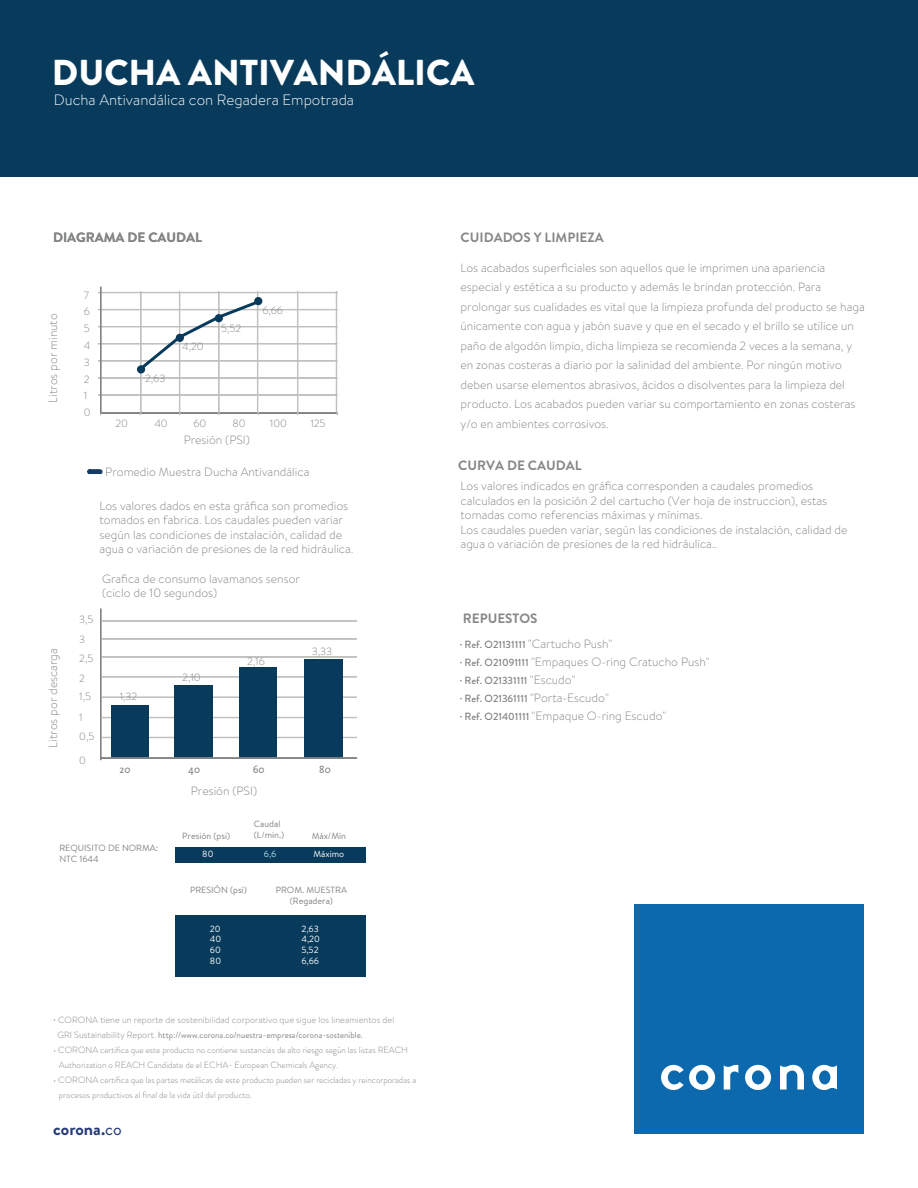
<style>
.page{position:relative;width:918px;height:1188px;background:#fff}
.page>*{position:absolute;margin:0;border:0;box-sizing:border-box;transform-origin:0 0}
.t1{font:900 36px "Brandon Grotesque";color:#fff}
.t2{font:700 18px "Brandon Grotesque";color:#233979}
.t3{font:300 15px "Brandon Text";color:#fff}
.t4{font:700 13.5px "Brandon Grotesque";color:#858787}
.t5{font:300 12px/19.5px "Brandon Text";color:#828383}
.t6{font:500 10.5px/18px "Brandon Grotesque";color:#838385}
.t7{font:300 10.5px/18.3px "Brandon Text";color:#828383}
.t8{font:10.5px "The Sans Plain";letter-spacing:.01em;color:#828383;scale:.94 1}
.t9{font:300 9px/15px "Brandon Grotesque";color:#858788}
.t10{font:9px "Brandon Grotesque";color:#858788}
.t11{font:300 9px "Brandon Text";color:#858788}
.t12{font:9px "Brandon Text";color:#828384}
.t13{font:9px/10.8px "Brandon Text";color:#828282;text-align:center}
.t14{font:9px/10.8px "Brandon Text";color:#fff;text-align:justify}
.t15{font:9px "Brandon Text";color:#b5dfec}
.s1{font-family:"Brandon Grotesque"}
.s2{font-family:"Brandon Text";font-weight:300}
.s3{font-weight:400}
.s4{font-family:"Brandon Text";font-weight:300;font-size:12px;color:#828383}
.s5{font-family:"Brandon Grotesque";font-weight:500;font-size:10.5px;color:#838385}
</style>
<div class="page">
<div style="left:0;top:0;width:918px;height:177px;background:#083b5b"></div>
<div style="left:634px;top:904px;width:230px;height:230px;background:#0d69ad"></div>
<svg style="left:661px;top:1065px;width:54px;height:25px"></svg>
<svg style="left:745px;top:1065px;width:26px;height:25px"></svg>
<svg style="left:780px;top:1065px;width:24px;height:25px"></svg>
<svg style="left:812px;top:1065px;width:25px;height:25px"></svg>
<svg style="left:724px;top:1065px;width:14px;height:25px"></svg>
<hr style="left:101px;top:293px;width:1px;height:120px;background:#1d1d1b">
<div style="left:100px;top:609px;width:1px;height:151px;border:1px solid #828383"></div>
<div style="left:100px;top:412px;width:238px;height:2px;background:#1d1d1b;border:1px solid #828383"></div>
<svg style="left:87px;top:469px;width:16px;height:5px"></svg>
<div style="left:102px;top:621px;width:255px;height:1px;border:1px dashed #c0c0bf"></div>
<div style="left:102px;top:639px;width:255px;height:1px;border:1px dashed #c0c0bf"></div>
<div style="left:102px;top:657px;width:255px;height:1px;border:1px dashed #c0c0bf"></div>
<div style="left:102px;top:677px;width:255px;height:1px;border:1px dashed #c0c0bf"></div>
<div style="left:102px;top:697px;width:255px;height:1px;border:1px dashed #c0c0bf"></div>
<div style="left:102px;top:717px;width:255px;height:1px;border:1px dashed #c0c0bf"></div>
<div style="left:102px;top:737px;width:255px;height:1px;border:1px dashed #c0c0bf"></div>
<div style="left:111px;top:706px;width:37px;height:52px;background:#083b5b"></div>
<div style="left:174px;top:685px;width:39px;height:73px;background:#083b5b"></div>
<div style="left:240px;top:668px;width:37px;height:90px;background:#083b5b"></div>
<div style="left:305px;top:660px;width:38px;height:98px;background:#083b5b"></div>
<div style="left:100px;top:757px;width:257px;height:2px;border:1px solid #828383"></div>
<div style="left:98px;top:395px;width:240px;height:1px;border:1px dashed #c0c0bf"></div>
<div style="left:98px;top:378px;width:240px;height:1px;border:1px dashed #c0c0bf"></div>
<div style="left:98px;top:361px;width:240px;height:1px;border:1px dashed #c0c0bf"></div>
<div style="left:98px;top:343px;width:240px;height:1px;border:1px dashed #c0c0bf"></div>
<div style="left:98px;top:326px;width:240px;height:1px;border:1px dashed #c0c0bf"></div>
<div style="left:98px;top:309px;width:240px;height:1px;border:1px dashed #c0c0bf"></div>
<div style="left:98px;top:292px;width:240px;height:1px;border:1px dashed #c0c0bf"></div>
<svg style="left:136px;top:298px;width:126px;height:75px"></svg>
<div style="left:141px;top:291px;width:1px;height:121px;border:1px dashed #c0c0bf"></div>
<div style="left:179px;top:291px;width:1px;height:121px;border:1px dashed #c0c0bf"></div>
<div style="left:219px;top:291px;width:1px;height:121px;border:1px dashed #c0c0bf"></div>
<div style="left:257px;top:291px;width:1px;height:121px;border:1px dashed #c0c0bf"></div>
<div style="left:297px;top:291px;width:1px;height:121px;border:1px dashed #c0c0bf"></div>
<div style="left:336px;top:291px;width:1px;height:121px;border:1px dashed #c0c0bf"></div>
<div style="left:254px;top:297px;width:8px;height:8px;background:#083b5b;border-radius:50%"></div>
<div style="left:176px;top:334px;width:8px;height:8px;background:#083b5b;border-radius:50%"></div>
<div style="left:137px;top:365px;width:8px;height:9px;background:#083b5b;border-radius:50%"></div>
<div style="left:215px;top:314px;width:8px;height:8px;background:#083b5b;border-radius:50%"></div>
<div style="left:175px;top:915px;width:191px;height:61px;background:#083b5b"></div>
<div style="left:175px;top:847px;width:190px;height:15px;background:#083b5b"></div>
<div style="left:100px;top:287px;width:1px;height:126px;border:1px solid #828383"></div>
<h1 class="t1" style="left:52px;top:47px;width:424px">DUCHA ANTIVANDÁLICA</h1>
<p class="t3" style="left:54px;top:89px;width:302px">Ducha Antivandálica con Regadera Empotrada</p>
<p class="t4" style="left:53px;top:228px;width:150px">DIAGRAMA DE CAUDAL</p>
<p class="t5" style="left:43px;top:403px;width:91px;rotate:-90deg">Litros por minuto</p>
<p class="t5" style="left:43px;top:748px;width:101px;rotate:-90deg">Litros por descarga</p>
<p class="t7" style="left:84px;top:285px;width:7px">7</p>
<p class="t7" style="left:84px;top:302px;width:8px">6</p>
<p class="t7" style="left:84px;top:319px;width:7px">5</p>
<p class="t7" style="left:84px;top:336px;width:8px">4</p>
<p class="t7" style="left:84px;top:353px;width:7px">3</p>
<p class="t7" style="left:84px;top:370px;width:7px">2</p>
<p class="t7" style="left:84px;top:386px;width:5px">1</p>
<p class="t7" style="left:84px;top:403px;width:8px">0</p>
<p class="t7" style="left:145px;top:369px;width:22px">2,63</p>
<p class="t7" style="left:182px;top:337px;width:23px">4,20</p>
<p class="t7" style="left:221px;top:319px;width:22px">5,52</p>
<p class="t7" style="left:262px;top:301px;width:22px">6,66</p>
<p class="t7" style="left:115px;top:414px;width:14px">20</p>
<p class="t7" style="left:154px;top:414px;width:15px">40</p>
<p class="t7" style="left:193px;top:414px;width:14px">60</p>
<p class="t7" style="left:232px;top:414px;width:15px">80</p>
<p class="t7" style="left:270px;top:414px;width:19px">100</p>
<p class="t7" style="left:310px;top:414px;width:17px">125</p>
<p class="t5" style="left:184px;top:430px;width:68px">Presión (PSI)</p>
<p class="t5" style="left:105px;top:461px;width:206px">Promedio Muestra Ducha Antivandálica</p>
<p class="t5" style="left:100px;top:498px;width:255px;line-height:14.4px">Los valores dados en esta gráfica son promedios tomados en fabrica. Los caudales pueden variar según las condiciones de instalación, calidad de agua o variación de presiones de la red hidráulica.</p>
<p class="t5" style="left:102px;top:571px;width:199px;line-height:14.4px">Grafica de consumo lavamanos sensor (ciclo de 10 segundos)</p>
<p class="t7" style="left:79px;top:610px;width:16px">3,5</p>
<p class="t7" style="left:79px;top:629px;width:7px">3</p>
<p class="t7" style="left:79px;top:649px;width:16px">2,5</p>
<p class="t7" style="left:79px;top:669px;width:13px">2<br>1,5</p>
<p class="t7" style="left:79px;top:708px;width:5px">1</p>
<p class="t7" style="left:79px;top:727px;width:17px">0,5</p>
<p class="t7" style="left:79px;top:751px;width:8px">0</p>
<p class="t7" style="left:120px;top:687px;width:19px">1,32</p>
<p class="t7" style="left:182px;top:667px;width:20px">2,10</p>
<p class="t7" style="left:247px;top:652px;width:19px">2,16</p>
<p class="t7" style="left:312px;top:642px;width:22px">3,33</p>
<p class="t8" style="left:119px;top:761px;width:13px">20</p>
<p class="t8" style="left:189px;top:761px;width:14px">40</p>
<p class="t8" style="left:253px;top:761px;width:14px">60</p>
<p class="t8" style="left:319px;top:761px;width:14px">80</p>
<p class="t5" style="left:191px;top:781px;width:68px">Presión (PSI)</p>
<p class="t12" style="left:254px;top:818px;width:28px">Caudal</p>
<p class="t12" style="left:182px;top:830px;width:50px">Presión (psi)</p>
<p class="t12" style="left:254px;top:829px;width:32px">(L/min.)</p>
<p class="t12" style="left:312px;top:830px;width:36px">Máx/Mín</p>
<p class="t12" style="left:59px;top:842px;width:100px">REQUISITO DE NORMA:</p>
<p class="t12" style="left:59px;top:853px;width:41px">NTC 1644</p>
<p class="t14" style="left:202px;top:848px;width:13px">80</p>
<p class="t15" style="left:264px;top:848px;width:14px">6,6</p>
<p class="t14" style="left:313px;top:848px;width:32px">Máximo</p>
<p class="t13" style="left:190px;top:885px;width:58px">PRESIÓN (psi)</p>
<p class="t13" style="left:276px;top:885px;width:73px">PROM. MUESTRA (Regadera)</p>
<p class="t14" style="left:210px;top:923px;width:13px">20<br>40<br>60<br>80</p>
<p class="t14" style="left:301px;top:923px;width:20px;text-align:left">2,63<br>4,20<br>5,52<br>6,66</p>
<p class="t11" style="left:53px;top:1014px;width:343px"><span class="s1">•</span> CORONA tiene un reporte de sostenibilidad corporativo que sigue los lineamientos del</p>
<p class="t10" style="left:57px;top:1029px;width:307px"><span class="s2">GRI Sustainability Report.</span> http://www.corona.co/nuestra-empresa/corona-sostenible.</p>
<p class="t9" style="left:59px;top:1043px;width:351px;text-indent:-6px">• CORONA certifica que este producto no contiene sustancias de alto riesgo según las listas REACH<br>Authorization o REACH Candidate de el ECHA- European Chemicals Agency.</p>
<p class="t9" style="left:59px;top:1073px;width:359px;text-indent:-6px">• CORONA certifica que las partes metálicas de este producto pueden ser recicladas y reincorporadas a procesos productivos al final de la vida útil del producto.</p>
<h2 class="t2" style="left:53px;top:1116px;width:70px">corona.<span class="s3">co</span></h2>
<p class="t4" style="left:461px;top:228px;width:145px">CUIDADOS Y LIMPIEZA</p>
<p class="t5" style="left:461px;top:258px;width:406px">Los acabados superficiales son aquellos que le imprimen una apariencia especial y estética a su producto y además le brindan protección. Para prolongar sus cualidades es vital que la limpieza profunda del producto se haga únicamente con agua y jabón suave y que en el secado y el brillo se utilice un paño de algodón limpio, dicha limpieza se recomienda 2 veces a la semana, y en zonas costeras a diario por la salinidad del ambiente. Por ningún motivo deben usarse elementos abrasivos, ácidos o disolventes para la limpieza del producto. Los acabados pueden variar su comportamiento en zonas costeras y/o en ambientes corrosivos.</p>
<p class="t4" style="left:458px;top:456px;width:125px">CURVA DE CAUDAL</p>
<p class="t5" style="left:461px;top:479px;width:388px;line-height:14.4px">Los valores indicados en gráfica corresponden a caudales promedios calculados en la posición 2 del cartucho (Ver hoja de instruccion), estas tomadas como referencias máximas y mínimas.<br>Los caudales pueden variar, según las condiciones de instalación, calidad de agua o variación de presiones de la red hidráulica..</p>
<p class="t4" style="left:463px;top:609px;width:76px">REPUESTOS</p>
<p class="t6" style="left:460px;top:635px;width:154px">· Ref. O21131111 <span class="s4">"Cartucho Push"</span></p>
<p class="t5" style="left:460px;top:651px;width:252px"><span class="s5">· Ref. O21091111</span> "Empaques O-ring Cratucho Push"</p>
<p class="t6" style="left:460px;top:671px;width:151px">· Ref. O21331111 <span class="s4">"Escudo"<br></span>· Ref. O21361111 <span class="s4">"Porta-Escudo"</span></p>
<p class="t5" style="left:460px;top:705px;width:208px"><span class="s5">· Ref. O21401111</span> "Empaque O-ring Escudo"</p>
</div>
